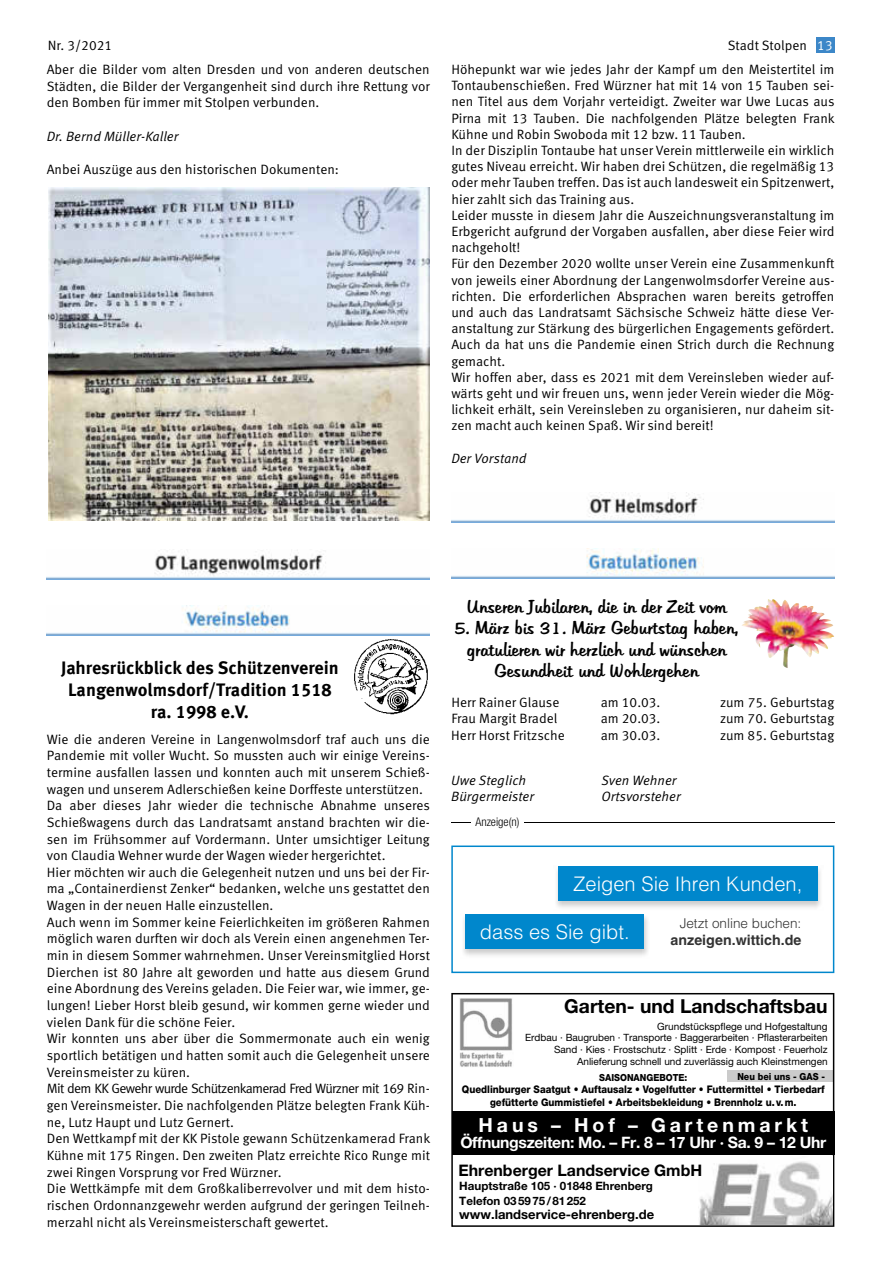
<style>
.page{position:relative;width:881px;height:1263px;background:#fff}
.page>*{position:absolute;margin:0;border:0;box-sizing:border-box;transform-origin:0 0}
.t1{font:300 20.1px "Helvetica LT";color:#fff}
.t2{font:700 19.5px "Helvetica Neue LT";letter-spacing:.2em;color:#fff}
.t3{font:700 19.2px "Helvetica Neue LT";color:#000}
.t4{font:18px/21.6px "Hudson";color:#000;text-align:center}
.t5{font:18px/22px "Meta Pro Bold 13";color:#000;text-align:center}
.t6{font:700 15.9px "Helvetica Neue LT";color:#000}
.t7{font:700 15.75px "Helvetica Neue LT";letter-spacing:-.02em;color:#fff}
.t8{font:700 14.25px "Helvetica LT";color:#333}
.t9{font:13.5px/16.6px "Meta Pro Norm 13";color:#000}
.t10{font:13.5px "Meta Pro Norm Ita";color:#000}
.t11{font:300 13.5px "Helvetica LT";color:#333}
.t12{font:700 13.05px "Helvetica Neue LT";color:#000}
.t13{font:300 condensed 12px "Helvetica Neue LT";color:#000}
.t14{font:700 11.55px/14.4px "Helvetica Neue LT";color:#000}
.t15{font:800 10.5px/12.6px "Helvetica Neue LT";color:#000;text-align:center;scale:.91 1}
.t16{font:10.05px/11.6px "Helvetica Neue LT Roman 2";color:#000;text-align:right}
.t17{font:800 9.75px "Helvetica Neue LT";color:#000;scale:.91 1}
.s1{color:#fff}
</style>
<div class="page">
<div style="left:815px;top:37px;width:19px;height:15px;background:#3c87c8"></div>
<img style="left:451px;top:492px;width:383px;height:30px">
<img style="left:451px;top:548px;width:383px;height:30px">
<img style="left:48px;top:188px;width:381px;height:332px">
<img style="left:47px;top:550px;width:382px;height:29px">
<img style="left:47px;top:606px;width:382px;height:30px">
<img style="left:354px;top:639px;width:74px;height:76px">
<img style="left:742px;top:599px;width:30px;height:49px">
<hr style="left:451px;top:822px;width:382px;height:1px;background:#000">
<div style="left:471px;top:818px;width:52px;height:7px;background:#fff"></div>
<svg style="left:451px;top:845px;width:383px;height:128px"></svg>
<img style="left:553px;top:865px;width:270px;height:45px">
<div style="left:557px;top:866px;width:260px;height:35px;background:#0087cc"></div>
<img style="left:461px;top:913px;width:188px;height:45px">
<div style="left:465px;top:914px;width:179px;height:34px;background:#0087cc"></div>
<svg style="left:451px;top:993px;width:383px;height:234px"></svg>
<div style="left:451px;top:1111px;width:383px;height:43px;background:#000"></div>
<img style="left:458px;top:998px;width:55px;height:69px">
<img style="left:698px;top:1156px;width:134px;height:69px">
<p class="t9" style="left:48px;top:36px;width:66px">Nr. 3/2021</p>
<p class="t9" style="left:451px;top:32px;width:384px;line-height:24.3px;text-align:right">Stadt Stolpen <span class="s1">13<br></span>Höhepunkt war wie jedes Jahr der Kampf um den Meistertitel im</p>
<p class="t9" style="left:451px;top:77px;width:385px;line-height:16.2px">Tontaubenschießen. Fred Würzner hat mit 14 von 15 Tauben sei&shy;nen Titel aus dem Vorjahr verteidigt. Zweiter war Uwe Lucas aus Pirna mit 13 Tauben. Die nachfolgenden Plätze belegten Frank Kühne und Robin Swoboda mit 12 bzw. 11 Tauben.<br>In der Disziplin Tontaube hat unser Verein mittlerweile ein wirklich gutes Niveau erreicht. Wir haben drei Schützen, die regelmäßig 13 oder mehr Tauben treffen. Das ist auch landesweit ein Spitzenwert, hier zahlt sich das Training aus.<br>Leider musste in diesem Jahr die Auszeichnungsveranstaltung im Erbgericht aufgrund der Vorgaben ausfallen, aber diese Feier wird nachgeholt!<br>Für den Dezember 2020 wollte unser Verein eine Zusammenkunft von jeweils einer Abordnung der Langenwolmsdorfer Vereine aus&shy;richten. Die erforderlichen Absprachen waren bereits getroffen und auch das Landratsamt Sächsische Schweiz hätte diese Ver&shy;anstaltung zur Stärkung des bürgerlichen Engagements gefördert.<br>Auch da hat uns die Pandemie einen Strich durch die Rechnung gemacht.<br>Wir hoffen aber, dass es 2021 mit dem Vereinsleben wieder auf&shy;wärts geht und wir freuen uns, wenn jeder Verein wieder die Mög&shy;lichkeit erhält, sein Vereinsleben zu organisieren, nur daheim sit&shy;zen macht auch keinen Spaß. Wir sind bereit!</p>
<p class="t10" style="left:451px;top:448px;width:77px">Der Vorstand</p>
<p class="t9" style="left:47px;top:60px;width:384px;text-align:justify">Aber die Bilder vom alten Dresden und von anderen deutschen Städten, die Bilder der Vergangenheit sind durch ihre Rettung vor den Bomben für immer mit Stolpen verbunden.</p>
<p class="t10" style="left:47px;top:126px;width:133px">Dr. Bernd Müller-Kaller</p>
<p class="t9" style="left:47px;top:160px;width:294px">Anbei Auszüge aus den historischen Dokumenten:</p>
<h3 class="t5" style="left:61px;top:656px;width:279px">Jahresrückblick des Schützenverein<br>Langenwolmsdorf/Tradition 1518 ra. 1998 e.V.</h3>
<p class="t9" style="left:47px;top:730px;width:385px">Wie die anderen Vereine in Langenwolmsdorf traf auch uns die Pandemie mit voller Wucht. So mussten auch wir einige Vereins&shy;termine ausfallen lassen und konnten auch mit unserem Schieß&shy;wagen und unserem Adlerschießen keine Dorffeste unterstützen.<br>Da aber dieses Jahr wieder die technische Abnahme unseres Schießwagens durch das Landratsamt anstand brachten wir die&shy;sen im Frühsommer auf Vordermann. Unter umsichtiger Leitung von Claudia Wehner wurde der Wagen wieder hergerichtet.<br>Hier möchten wir auch die Gelegenheit nutzen und uns bei der Fir&shy;ma „Containerdienst Zenker“ bedanken, welche uns gestattet den Wagen in der neuen Halle einzustellen.<br>Auch wenn im Sommer keine Feierlichkeiten im größeren Rahmen möglich waren durften wir doch als Verein einen angenehmen Ter&shy;min in diesem Sommer wahrnehmen. Unser Vereinsmitglied Horst Dierchen ist 80 Jahre alt geworden und hatte aus diesem Grund eine Abordnung des Vereins geladen. Die Feier war, wie immer, ge&shy;lungen! Lieber Horst bleib gesund, wir kommen gerne wieder und vielen Dank für die schöne Feier.<br>Wir konnten uns aber über die Sommermonate auch ein wenig sportlich betätigen und hatten somit auch die Gelegenheit unsere Vereinsmeister zu küren.<br>Mit dem KK Gewehr wurde Schützenkamerad Fred Würzner mit 169 Rin&shy;gen Vereinsmeister. Die nachfolgenden Plätze belegten Frank Küh&shy;ne, Lutz Haupt und Lutz Gernert.<br>Den Wettkampf mit der KK Pistole gewann Schützenkamerad Frank Kühne mit 175 Ringen. Den zweiten Platz erreichte Rico Runge mit zwei Ringen Vorsprung vor Fred Würzner.<br>Die Wettkämpfe mit dem Großkaliberrevolver und mit dem histo&shy;rischen Ordonnanzgewehr werden aufgrund der geringen Teilneh&shy;merzahl nicht als Vereinsmeisterschaft gewertet.</p>
<h3 class="t4" style="left:466px;top:596px;width:261px">Unseren Jubilaren, die in der Zeit vom</h3>
<h3 class="t4" style="left:454px;top:618px;width:285px">5. März bis 31. März Geburtstag haben, gratulieren wir herzlich und wünschen<br>Gesundheit und Wohlergehen</h3>
<p class="t9" style="left:451px;top:693px;width:110px">Herr Rainer Glause</p>
<p class="t9" style="left:600px;top:693px;width:61px">am 10.03.</p>
<p class="t9" style="left:719px;top:693px;width:116px">zum 75. Geburtstag</p>
<p class="t9" style="left:451px;top:709px;width:108px">Frau Margit Bradel</p>
<p class="t9" style="left:600px;top:709px;width:61px">am 20.03.</p>
<p class="t9" style="left:719px;top:709px;width:116px">zum 70. Geburtstag</p>
<p class="t9" style="left:451px;top:726px;width:115px">Herr Horst Fritzsche</p>
<p class="t9" style="left:600px;top:726px;width:61px">am 30.03.</p>
<p class="t9" style="left:719px;top:726px;width:116px">zum 85. Geburtstag</p>
<p class="t10" style="left:451px;top:770px;width:76px">Uwe Steglich</p>
<p class="t10" style="left:601px;top:770px;width:77px">Sven Wehner</p>
<p class="t10" style="left:451px;top:786px;width:84px">Bürgermeister</p>
<p class="t10" style="left:601px;top:786px;width:81px">Ortsvorsteher</p>
<p class="t13" style="left:475px;top:815px;width:45px">Anzeige(n)</p>
<h1 class="t1" style="left:573px;top:871px;width:230px">Zeigen Sie Ihren Kunden,</h1>
<h1 class="t1" style="left:479px;top:919px;width:151px">dass es Sie gibt.</h1>
<p class="t11" style="left:679px;top:915px;width:123px">Jetzt online buchen:</p>
<p class="t8" style="left:670px;top:931px;width:132px">anzeigen.wittich.de</p>
<h3 class="t3" style="left:564px;top:994px;width:265px">Garten- und Landschaftsbau</h3>
<p class="t16" style="left:525px;top:1020px;width:304px">Grundstückspflege und Hofgestaltung<br>Erdbau · Baugruben · Transporte · Baggerarbeiten · Pflasterarbeiten Sand · Kies · Frostschutz · Splitt · Erde · Kompost · Feuerholz Anlieferung schnell und zuverlässig auch Kleinstmengen</p>
<p class="t17" style="left:737px;top:1070px;width:98px">Neu bei uns - GAS -</p>
<p class="t17" style="left:599px;top:1071px;width:98px">SAISONANGEBOTE:</p>
<p class="t15" style="left:461px;top:1083px;width:400px">Quedlinburger Saatgut • Auftausalz • Vogelfutter • Futtermittel • Tierbedarf gefütterte Gummistiefel • Arbeitsbekleidung • Brennholz u.v.m.</p>
<h2 class="t2" style="left:478px;top:1112px;width:331px">Haus – Hof – Gartenmarkt</h2>
<p class="t7" style="left:460px;top:1133px;width:367px">Öffnungszeiten: Mo. – Fr. 8 – 17 Uhr · Sa. 9 – 12 Uhr</p>
<p class="t6" style="left:458px;top:1160px;width:245px">Ehrenberger Landservice GmbH</p>
<p class="t14" style="left:459px;top:1178px;width:195px">Hauptstraße 105 · 01848 Ehrenberg<br>Telefon 035975/81252</p>
<p class="t12" style="left:459px;top:1206px;width:196px">www.landservice-ehrenberg.de</p>
</div>
